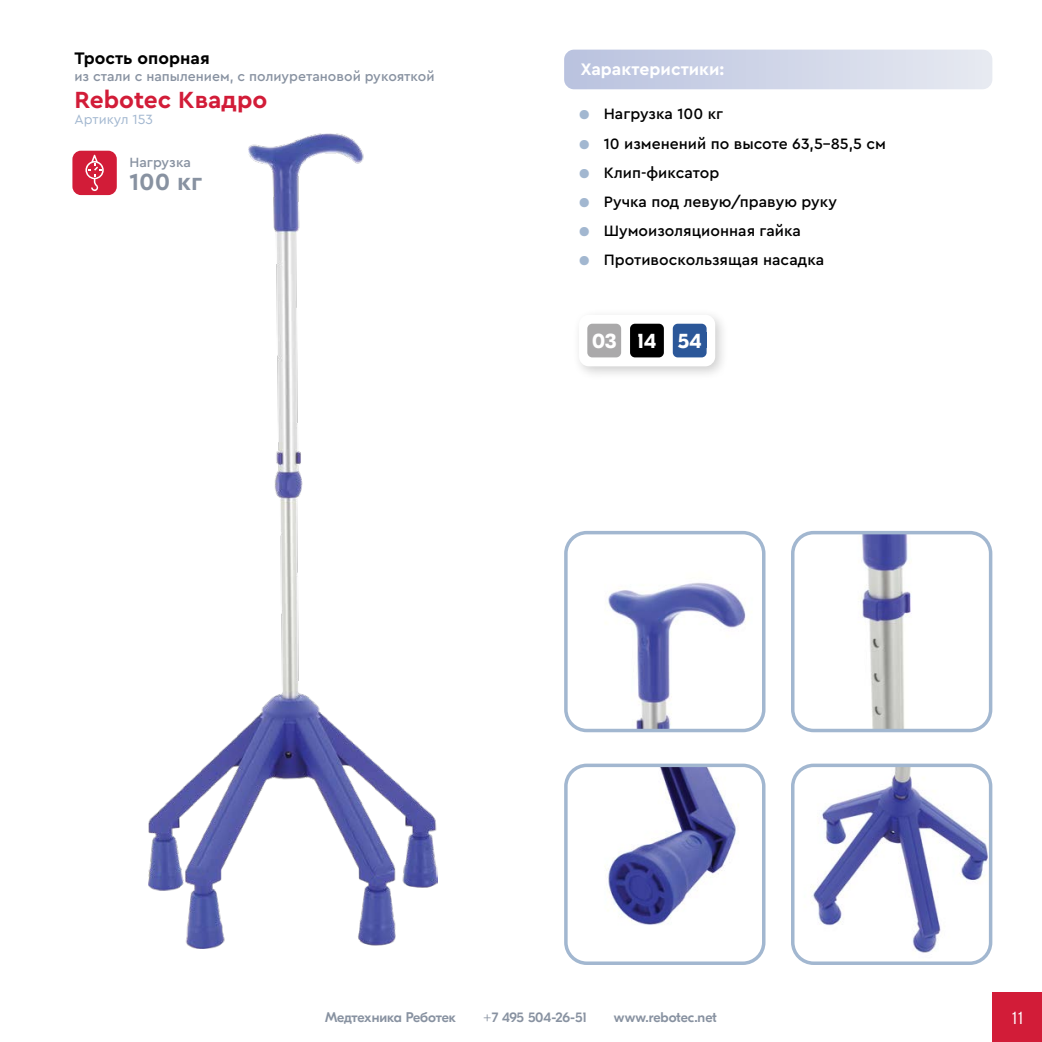
<style>
.page{position:relative;width:1042px;height:1042px;background:#fff}
.page>*{position:absolute;margin:0;border:0;box-sizing:border-box;transform-origin:0 0}
.t1{font:700 24.5px "Cera Pro";color:#d21c38}
.t2{font:700 24.5px "Cera Pro";color:#8892a1}
.t3{font:700 21px "GT Eesti Pro Display";color:#fff}
.t4{font:700 17.5px "Cera Pro";color:#fff}
.t5{font:700 17.5px "Cera Pro";color:#000}
.t6{font:17.5px "Bebas Neue";color:#fff}
.t7{font:500 15.75px/29.2px "Cera Pro";color:#000}
.t8{font:500 14px "Cera Pro";color:#8892a1}
.t9{font:500 14px "GT Eesti Pro Display";letter-spacing:-.015em;color:#8892a1}
.t10{font:14px "Cera Pro";color:#a2b7d0}
.s1{font-family:"GT Eesti Pro Display";font-weight:300;font-size:12.6px;color:#a2b7d0}
</style>
<div class="page">
<div style="left:992px;top:992px;width:50px;height:50px;background:#d21c38"></div>
<svg style="left:564px;top:50px;width:428px;height:39px"></svg>
<div style="left:72px;top:151px;width:45px;height:44px;background:#d21c38;border-radius:9px"></div>
<svg style="left:85px;top:154px;width:19px;height:37px"></svg>
<img style="left:148px;top:133px;width:289px;height:815px">
<img style="left:568px;top:535px;width:196px;height:193px">
<div style="left:564px;top:531px;width:201px;height:201px;border:3px solid #a2b7d0;border-radius:21px"></div>
<img style="left:568px;top:767px;width:193px;height:194px">
<div style="left:564px;top:763px;width:201px;height:202px;border:3px solid #a2b7d0;border-radius:21px"></div>
<img style="left:795px;top:535px;width:193px;height:193px">
<div style="left:791px;top:531px;width:201px;height:201px;border:3px solid #a2b7d0;border-radius:21px"></div>
<img style="left:795px;top:767px;width:193px;height:194px">
<div style="left:791px;top:763px;width:201px;height:202px;border:3px solid #a2b7d0;border-radius:21px"></div>
<div style="left:572px;top:308px;width:157px;height:73px;background:#000;opacity:.2"></div>
<div style="left:579px;top:315px;width:136px;height:51px;background:#fff;border-radius:10px"></div>
<div style="left:587px;top:324px;width:34px;height:33px;background:#aaa9aa;border-radius:5px"></div>
<div style="left:630px;top:324px;width:34px;height:33px;background:#000;border-radius:5px"></div>
<div style="left:673px;top:324px;width:33px;height:33px;background:#2b5799;border-radius:5px"></div>
<p class="t5" style="left:74px;top:46px;width:137px">Трость опорная</p>
<p class="t8" style="left:74px;top:67px;width:362px">из стали с напылением, с полиуретановой рукояткой</p>
<p class="t10" style="left:74px;top:110px;width:80px">Артикул 153</p>
<h1 class="t1" style="left:74px;top:84px;width:195px">Rebotec Квадро</h1>
<p class="t8" style="left:129px;top:152px;width:63px">Нагрузка</p>
<h1 class="t2" style="left:129px;top:166px;width:74px">100 кг</h1>
<p class="t4" style="left:581px;top:58px;width:145px">Характеристики:</p>
<p class="t7" style="left:579px;top:99px;width:308px"><span class="s1">А</span> Нагрузка 100 кг<br><span class="s1">А</span> 10 изменений по высоте 63,5-85,5 см<br><span class="s1">А</span> Клип-фиксатор<br><span class="s1">А</span> Ручка под левую/правую руку<br><span class="s1">А</span> Шумоизоляционная гайка<br><span class="s1">А</span> Противоскользящая насадка</p>
<h2 class="t3" style="left:592px;top:329px;width:111px">03 14 54</h2>
<p class="t9" style="left:325px;top:1010px;width:133px">Медтехника Реботек</p>
<p class="t9" style="left:483px;top:1010px;width:105px">+7 495 504-26-51</p>
<p class="t9" style="left:614px;top:1010px;width:104px">www.rebotec.net</p>
<p class="t6" style="left:1011px;top:1008px;width:13px">11</p>
</div>
